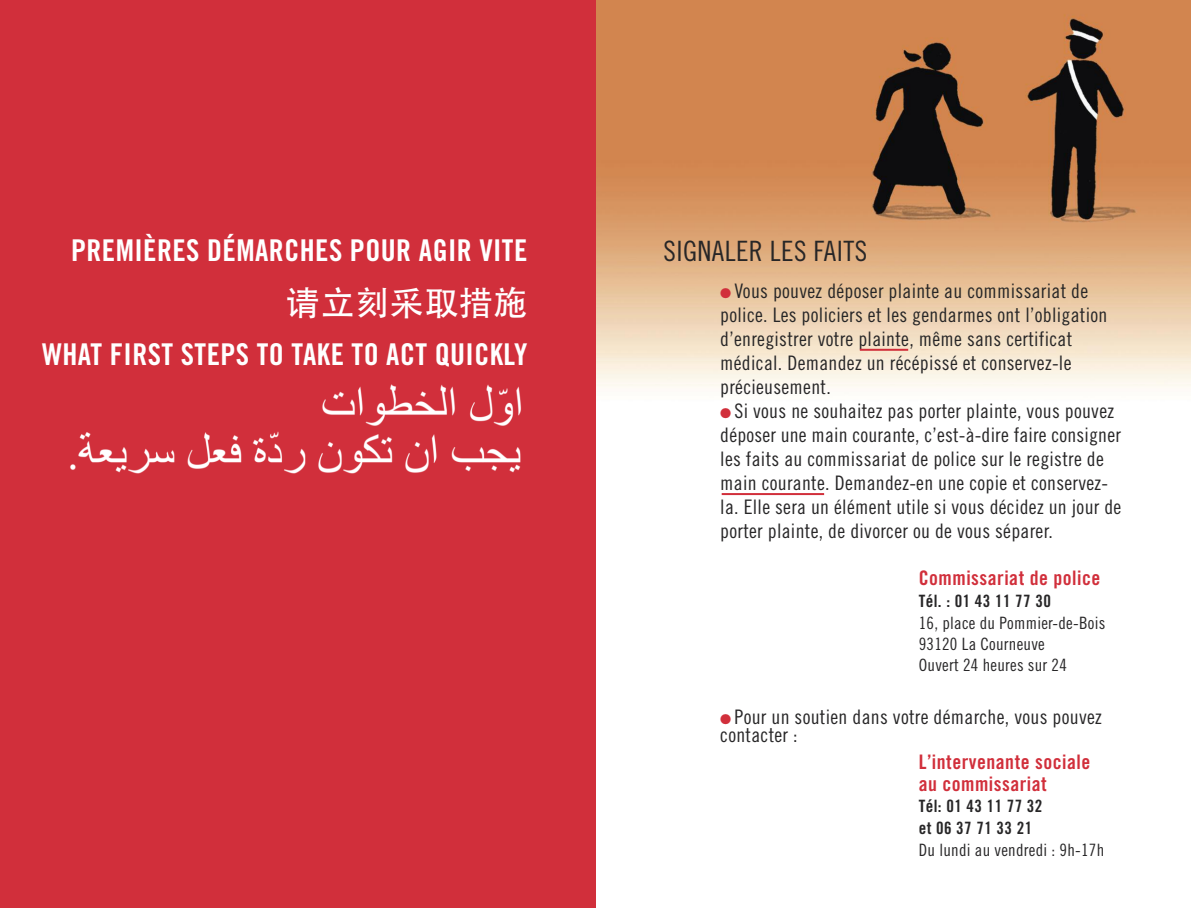
<style>
.page{position:relative;width:1191px;height:908px;background:#fff}
.page>*{position:absolute;margin:0;border:0;box-sizing:border-box;transform-origin:0 0}
.t1{font:34px "ST Heiti";letter-spacing:.015em;color:#fff}
.t2{font:30px "Trade Gothic Bold Cond Twenty";letter-spacing:.015em;color:#fff}
.t3{font:28px "Trade Gothic Cond Eighteen";letter-spacing:.015em;color:#272627}
.t4{font:20px/24px "Trade Gothic Cond Eighteen";letter-spacing:.015em;color:#272627}
.t5{font:20px/21.6px "Trade Gothic Bold Cond Twenty";letter-spacing:.025em;color:#d12f3b}
.t6{font:17px/21px "Trade Gothic Cond Eighteen";letter-spacing:.015em;color:#272627}
.t7{font:17px/21.6px "Trade Gothic Bold Cond Twenty";letter-spacing:.025em;color:#272627}
.t8{font:14px "Zapf Dingbats";color:#d12f3b}
</style>
<div class="page">
<img style="left:595px;top:0;width:596px;height:850px">
<div style="left:0;top:0;width:595px;height:907px;background:#d12f3b"></div>
<hr style="left:860px;top:348px;width:48px;height:2px;background:#d12f3b">
<hr style="left:721px;top:493px;width:103px;height:2px;background:#d12f3b">
<img style="left:70px;top:384px;width:451px;height:90px">
<h2 class="t2" style="left:71px;top:239px;width:458px">PREMIÈRES DÉMARCHES POUR AGIR VITE</h2>
<h1 class="t1" style="left:286px;top:286px;width:243px">请立刻采取措施</h1>
<h2 class="t2" style="left:42px;top:343px;width:487px">WHAT FIRST STEPS TO TAKE TO ACT QUICKLY</h2>
<h3 class="t3" style="left:663px;top:241px;width:205px">SIGNALER LES FAITS</h3>
<p class="t4" style="left:720px;top:280px;width:389px;text-indent:14px">Vous pouvez déposer plainte au commissariat de police. Les policiers et les gendarmes ont l’obligation d’enregistrer votre plainte, même sans certificat médical. Demandez un récépissé et conservez-le précieusement.</p>
<p class="t4" style="left:720px;top:400px;width:402px;text-indent:14px">Si vous ne souhaitez pas porter plainte, vous pouvez déposer une main courante, c’est-à-dire faire consigner les faits au commissariat de police sur le registre de main courante. Demandez-en une copie et conservez&shy;la. Elle sera un élément utile si vous décidez un jour de porter plainte, de divorcer ou de vous séparer.</p>
<p class="t8" style="left:720px;top:284px;width:13px">●</p>
<p class="t8" style="left:720px;top:404px;width:13px">●</p>
<p class="t5" style="left:918px;top:568px;width:183px">Commissariat de police</p>
<p class="t7" style="left:918px;top:591px;width:134px">Tél. : 01 43 11 77 30</p>
<p class="t6" style="left:918px;top:613px;width:188px">16, place du Pommier-de-Bois<br>93120 La Courneuve<br>Ouvert 24 heures sur 24</p>
<p class="t4" style="left:720px;top:709px;width:383px;line-height:18px;text-indent:14px">Pour un soutien dans votre démarche, vous pouvez contacter :</p>
<p class="t8" style="left:720px;top:710px;width:13px">●</p>
<p class="t5" style="left:918px;top:752px;width:173px">L’intervenante sociale au commissariat</p>
<p class="t7" style="left:918px;top:796px;width:125px">Tél: 01 43 11 77 32 et 06 37 71 33 21</p>
<p class="t6" style="left:918px;top:840px;width:187px">Du lundi au vendredi : 9h-17h</p>
</div>
